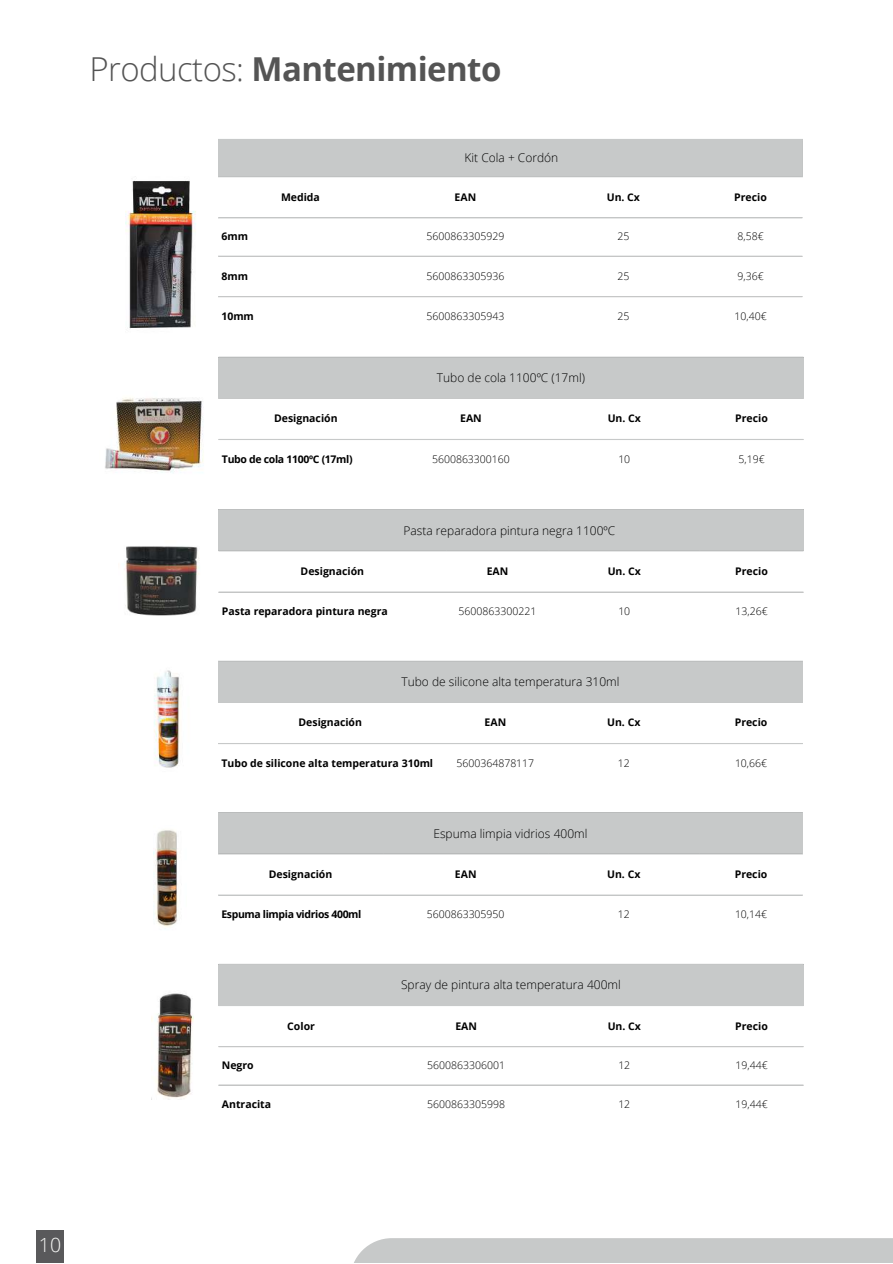
<style>
.page{position:relative;width:893px;height:1264px;background:#fff}
.page>*{position:absolute;margin:0;border:0;box-sizing:border-box;transform-origin:0 0}
.t1{font:700 33px "Open Sans";letter-spacing:-.015em;color:#545454}
.t2{font:300 19.5px "Open Sans";color:#f7f8f6}
.t3{font:300 12px "Open Sans";color:#000}
.t4{font:700 10.5px "Open Sans";color:#000}
.t5{font:300 10.5px "Open Sans";color:#000}
.t6{font:700 10.5px "Open Sans";letter-spacing:-.035em;color:#000}
.t7{font:700 10.5px "Open Sans";letter-spacing:-.03em;color:#000}
.s1{font-weight:300}
</style>
<div class="page">
<img style="left:126px;top:180px;width:70px;height:149px">
<img style="left:105px;top:397px;width:99px;height:76px">
<img style="left:123px;top:546px;width:77px;height:70px">
<img style="left:154px;top:670px;width:26px;height:98px">
<img style="left:153px;top:830px;width:26px;height:99px">
<img style="left:152px;top:993px;width:41px;height:106px">
<div style="left:218px;top:139px;width:584px;height:38px;background:#c7c9c9"></div>
<svg style="left:218px;top:218px;width:584px;height:80px"></svg>
<hr style="left:218px;top:217px;width:584px;height:1px;background:#c7c9c9">
<hr style="left:218px;top:256px;width:584px;height:1px;background:#c7c9c9">
<hr style="left:218px;top:296px;width:584px;height:1px;background:#c7c9c9">
<div style="left:218px;top:357px;width:585px;height:41px;background:#c7c9c9"></div>
<hr style="left:218px;top:356px;width:585px;height:2px;background:#c7c9c9">
<hr style="left:218px;top:398px;width:585px;height:1px;background:#c7c9c9">
<hr style="left:218px;top:439px;width:585px;height:1px;background:#c7c9c9">
<div style="left:218px;top:509px;width:585px;height:42px;background:#c7c9c9"></div>
<svg style="left:218px;top:551px;width:585px;height:42px"></svg>
<hr style="left:218px;top:591px;width:585px;height:1px;background:#c7c9c9">
<div style="left:218px;top:661px;width:585px;height:41px;background:#c7c9c9"></div>
<hr style="left:218px;top:660px;width:584px;height:1px;background:#c7c9c9">
<hr style="left:218px;top:701px;width:584px;height:2px;background:#c7c9c9">
<hr style="left:218px;top:743px;width:584px;height:1px;background:#c7c9c9">
<div style="left:218px;top:812px;width:585px;height:42px;background:#c7c9c9"></div>
<svg style="left:218px;top:854px;width:585px;height:42px"></svg>
<hr style="left:218px;top:894px;width:584px;height:1px;background:#c7c9c9">
<div style="left:218px;top:964px;width:585px;height:41px;background:#c7c9c9"></div>
<svg style="left:218px;top:1047px;width:585px;height:39px"></svg>
<hr style="left:218px;top:963px;width:585px;height:1px;background:#c7c9c9">
<hr style="left:218px;top:1004px;width:585px;height:2px;background:#c7c9c9">
<hr style="left:218px;top:1046px;width:585px;height:1px;background:#c7c9c9">
<hr style="left:218px;top:1084px;width:585px;height:1px;background:#c7c9c9">
<div style="left:350px;top:1238px;width:542px;height:24px;background:#c7c9c9"></div>
<div style="left:37px;top:1229px;width:26px;height:33px;background:#59595b"></div>
<h1 class="t1" style="left:89px;top:46px;width:413px"><span class="s1">Productos:</span> Mantenimiento</h1>
<p class="t3" style="left:464px;top:149px;width:95px">Kit Cola + Cordón</p>
<p class="t4" style="left:281px;top:189px;width:40px">Medida</p>
<p class="t4" style="left:454px;top:189px;width:23px">EAN</p>
<p class="t4" style="left:606px;top:189px;width:35px">Un. Cx</p>
<p class="t4" style="left:734px;top:189px;width:34px">Precio</p>
<p class="t4" style="left:221px;top:229px;width:28px">6mm</p>
<p class="t5" style="left:426px;top:229px;width:79px">5600863305929</p>
<p class="t5" style="left:617px;top:229px;width:13px">25</p>
<p class="t5" style="left:737px;top:229px;width:28px">8,58€</p>
<p class="t4" style="left:221px;top:269px;width:28px">8mm</p>
<p class="t5" style="left:426px;top:269px;width:79px">5600863305936</p>
<p class="t5" style="left:617px;top:269px;width:13px">25</p>
<p class="t5" style="left:737px;top:269px;width:28px">9,36€</p>
<p class="t4" style="left:221px;top:309px;width:34px">10mm</p>
<p class="t5" style="left:426px;top:309px;width:79px">5600863305943</p>
<p class="t5" style="left:617px;top:309px;width:13px">25</p>
<p class="t5" style="left:734px;top:309px;width:34px">10,40€</p>
<p class="t3" style="left:437px;top:369px;width:149px">Tubo de cola 1100ºC (17ml)</p>
<p class="t4" style="left:274px;top:411px;width:65px">Designación</p>
<p class="t4" style="left:460px;top:411px;width:23px">EAN</p>
<p class="t4" style="left:607px;top:411px;width:35px">Un. Cx</p>
<p class="t4" style="left:735px;top:411px;width:34px">Precio</p>
<p class="t7" style="left:222px;top:451px;width:132px">Tubo de cola 1100ºC (17ml)</p>
<p class="t5" style="left:432px;top:451px;width:79px">5600863300160</p>
<p class="t5" style="left:618px;top:451px;width:13px">10</p>
<p class="t5" style="left:738px;top:451px;width:28px">5,19€</p>
<p class="t3" style="left:403px;top:522px;width:213px">Pasta reparadora pintura negra 1100ºC</p>
<p class="t4" style="left:300px;top:563px;width:65px">Designación</p>
<p class="t4" style="left:486px;top:563px;width:23px">EAN</p>
<p class="t4" style="left:607px;top:563px;width:35px">Un. Cx</p>
<p class="t4" style="left:735px;top:563px;width:34px">Precio</p>
<p class="t4" style="left:222px;top:604px;width:167px">Pasta reparadora pintura negra</p>
<p class="t5" style="left:458px;top:604px;width:79px">5600863300221</p>
<p class="t5" style="left:618px;top:604px;width:13px">10</p>
<p class="t5" style="left:735px;top:604px;width:34px">13,26€</p>
<p class="t3" style="left:401px;top:673px;width:220px">Tubo de silicone alta temperatura 310ml</p>
<p class="t4" style="left:298px;top:715px;width:65px">Designación</p>
<p class="t4" style="left:484px;top:715px;width:23px">EAN</p>
<p class="t4" style="left:607px;top:715px;width:35px">Un. Cx</p>
<p class="t4" style="left:734px;top:715px;width:34px">Precio</p>
<p class="t4" style="left:221px;top:755px;width:213px">Tubo de silicone alta temperatura 310ml</p>
<p class="t5" style="left:456px;top:755px;width:79px">5600364878117</p>
<p class="t5" style="left:617px;top:755px;width:13px">12</p>
<p class="t5" style="left:735px;top:755px;width:34px">10,66€</p>
<p class="t3" style="left:433px;top:825px;width:155px">Espuma limpia vidrios 400ml</p>
<p class="t4" style="left:269px;top:866px;width:65px">Designación</p>
<p class="t4" style="left:455px;top:866px;width:23px">EAN</p>
<p class="t4" style="left:607px;top:866px;width:35px">Un. Cx</p>
<p class="t4" style="left:734px;top:866px;width:34px">Precio</p>
<p class="t6" style="left:221px;top:907px;width:141px">Espuma limpia vidrios 400ml</p>
<p class="t5" style="left:427px;top:907px;width:79px">5600863305950</p>
<p class="t5" style="left:617px;top:907px;width:13px">12</p>
<p class="t5" style="left:735px;top:907px;width:34px">10,14€</p>
<p class="t3" style="left:401px;top:976px;width:221px">Spray de pintura alta temperatura 400ml</p>
<p class="t4" style="left:287px;top:1018px;width:29px">Color</p>
<p class="t4" style="left:455px;top:1018px;width:23px">EAN</p>
<p class="t4" style="left:607px;top:1018px;width:35px">Un. Cx</p>
<p class="t4" style="left:735px;top:1018px;width:34px">Precio</p>
<p class="t4" style="left:222px;top:1057px;width:33px">Negro</p>
<p class="t5" style="left:427px;top:1057px;width:79px">5600863306001</p>
<p class="t5" style="left:618px;top:1057px;width:13px">12</p>
<p class="t5" style="left:735px;top:1057px;width:34px">19,44€</p>
<p class="t4" style="left:222px;top:1096px;width:51px">Antracita</p>
<p class="t5" style="left:427px;top:1096px;width:79px">5600863305998</p>
<p class="t5" style="left:618px;top:1096px;width:13px">12</p>
<p class="t5" style="left:735px;top:1096px;width:34px">19,44€</p>
<h2 class="t2" style="left:39px;top:1231px;width:24px">10</h2>
</div>
